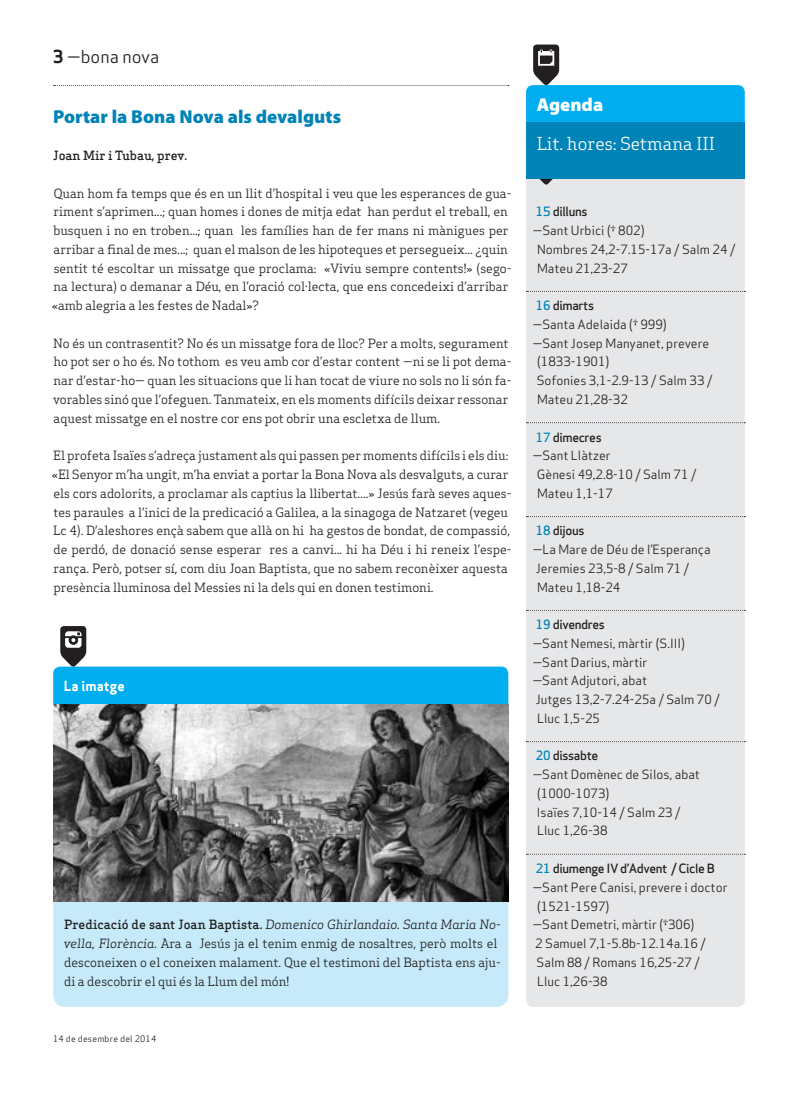
<style>
.page{position:relative;width:798px;height:1099px;background:#fff}
.page>*{position:absolute;margin:0;border:0;box-sizing:border-box;transform-origin:0 0}
.t1{font:900 18.75px "Myriad Pro";color:#0083b6}
.t2{font:900 18.75px "Myriad Pro";color:#fff}
.t3{font:17.5px "Apex Serif";color:#fff}
.t4{font:17.5px "Apex Sans Book T";color:#231f20}
.t5{font:13.75px "Apex Sans Bold T";color:#fff}
.t6{font:12.5px/18.8px "Apex Serif";color:#231f20}
.t7{font:12.5px/18.8px "Apex Sans Book T";color:#231f20}
.t8{font:12.5px "Apex Sans Medium T";letter-spacing:-.03em;color:#231f20}
.t9{font:500 12.5px "Apex Serif";color:#231f20}
.t10{font:8.75px "Apex Sans Book T";letter-spacing:.02em;color:#231f20}
.s1{font-family:"Apex Sans Bold T"}
.s2{font-weight:500}
.s3{font-style:italic}
.s4{color:#0083b6}
</style>
<div class="page">
<div style="left:526px;top:179px;width:218px;height:827px;background:#e6e7e9"></div>
<svg style="left:526px;top:291px;width:219px;height:1px"></svg>
<svg style="left:526px;top:422px;width:219px;height:1px"></svg>
<svg style="left:526px;top:516px;width:219px;height:1px"></svg>
<svg style="left:526px;top:610px;width:219px;height:1px"></svg>
<svg style="left:526px;top:853px;width:219px;height:1px"></svg>
<svg style="left:526px;top:741px;width:219px;height:1px"></svg>
<svg style="left:54px;top:85px;width:454px;height:1px"></svg>
<div style="left:526px;top:123px;width:218px;height:56px;background:#0083b6"></div>
<svg style="left:526px;top:45px;width:218px;height:78px"></svg>
<svg style="left:539px;top:179px;width:13px;height:6px"></svg>
<div style="left:53px;top:901px;width:455px;height:105px;background:#c6eafa"></div>
<img style="left:53px;top:710px;width:455px;height:191px">
<svg style="left:53px;top:626px;width:455px;height:84px"></svg>
<h2 class="t4" style="left:53px;top:46px;width:107px"><span class="s1">3</span> —bona nova</h2>
<h1 class="t1" style="left:53px;top:104px;width:289px">Portar la Bona Nova als devalguts</h1>
<p class="t9" style="left:53px;top:148px;width:136px">Joan Mir i Tubau, prev.</p>
<p class="t6" style="left:52px;top:183px;width:461px">Quan hom fa temps que és en un llit d’hospital i veu que les esperances de gua&shy;riment s’aprimen...; quan homes i dones de mitja edat han perdut el treball, en busquen i no en troben...; quan les famílies han de fer mans ni mànigues per arribar a final de mes...; quan el malson de les hipoteques et persegueix... ¿quin sentit té escoltar un missatge que proclama: «Viviu sempre contents!» (sego&shy;na lectura) o demanar a Déu, en l’oració col·lecta, que ens concedeixi d’arribar «amb alegria a les festes de Nadal»?</p>
<p class="t6" style="left:53px;top:333px;width:459px">No és un contrasentit? No és un missatge fora de lloc? Per a molts, segurament ho pot ser o ho és. No tothom es veu amb cor d’estar content —ni se li pot dema&shy;nar d’estar-ho— quan les situacions que li han tocat de viure no sols no li són fa&shy;vorables sinó que l’ofeguen. Tanmateix, en els moments difícils deixar ressonar aquest missatge en el nostre cor ens pot obrir una escletxa de llum.</p>
<p class="t6" style="left:52px;top:446px;width:461px">El profeta Isaïes s’adreça justament als qui passen per moments difícils i els diu: «El Senyor m’ha ungit, m’ha enviat a portar la Bona Nova als desvalguts, a curar els cors adolorits, a proclamar als captius la llibertat....» Jesús farà seves aques&shy;tes paraules a l’inici de la predicació a Galilea, a la sinagoga de Natzaret (vegeu Lc 4). D’aleshores ençà sabem que allà on hi ha gestos de bondat, de compassió, de perdó, de donació sense esperar res a canvi... hi ha Déu i hi reneix l’espe&shy;rança. Però, potser sí, com diu Joan Baptista, que no sabem reconèixer aquesta presència lluminosa del Messies ni la dels qui en donen testimoni.</p>
<p class="t5" style="left:64px;top:676px;width:62px">La imatge</p>
<p class="t6" style="left:64px;top:915px;width:438px"><span class="s2">Predicació de sant Joan Baptista.</span> <span class="s3">Domenico Ghirlandaio. Santa Maria No&shy;vella, Florència.</span> Ara a Jesús ja el tenim enmig de nosaltres, però molts el desconeixen o el coneixen malament. Que el testimoni del Baptista ens aju&shy;di a descobrir el qui és la Llum del món!</p>
<p class="t10" style="left:53px;top:1032px;width:104px">14 de desembre del 2014</p>
<h1 class="t2" style="left:536px;top:92px;width:68px">Agenda</h1>
<h2 class="t3" style="left:536px;top:133px;width:180px">Lit. hores: Setmana III</h2>
<p class="t8" style="left:535px;top:204px;width:53px"><span class="s4">15</span> dilluns</p>
<p class="t7" style="left:537px;top:221px;width:200px;text-indent:-4px">—Sant Urbici († 802)<br>Nombres 24,2-7.15-17a / Salm 24 /<br>Mateu 21,23-27</p>
<p class="t8" style="left:535px;top:297px;width:60px"><span class="s4">16</span> dimarts</p>
<p class="t7" style="left:532px;top:315px;width:135px">—Santa Adelaida († 999)</p>
<p class="t7" style="left:532px;top:333px;width:178px">—Sant Josep Manyanet, prevere</p>
<p class="t7" style="left:537px;top:352px;width:74px">(1833-1901)</p>
<p class="t7" style="left:536px;top:371px;width:177px">Sofonies 3,1-2.9-13 / Salm 33 /</p>
<p class="t7" style="left:537px;top:390px;width:92px">Mateu 21,28-32</p>
<p class="t8" style="left:535px;top:429px;width:67px"><span class="s4">17</span> dimecres</p>
<p class="t7" style="left:536px;top:446px;width:161px;text-indent:-4px">—Sant Llàtzer<br>Gènesi 49,2.8-10 / Salm 71 /<br>Mateu 1,1-17</p>
<p class="t8" style="left:535px;top:522px;width:50px"><span class="s4">18</span> dijous</p>
<p class="t7" style="left:532px;top:540px;width:179px">—La Mare de Déu de l’Esperança<br>Jeremies 23,5-8 / Salm 71 /<br>Mateu 1,18-24</p>
<p class="t8" style="left:535px;top:616px;width:71px"><span class="s4">19</span> divendres</p>
<p class="t7" style="left:532px;top:633px;width:154px">—Sant Nemesi, màrtir (S.III)</p>
<p class="t7" style="left:532px;top:652px;width:116px">—Sant Darius, màrtir</p>
<p class="t7" style="left:532px;top:671px;width:116px">—Sant Adjutori, abat</p>
<p class="t7" style="left:535px;top:690px;width:185px">Jutges 13,2-7.24-25a / Salm 70 /</p>
<p class="t7" style="left:537px;top:708px;width:64px">Lluc 1,5-25</p>
<p class="t8" style="left:535px;top:747px;width:64px"><span class="s4">20</span> dissabte</p>
<p class="t7" style="left:536px;top:765px;width:164px;text-indent:-4px">—Sant Domènec de Silos, abat (1000-1073)<br>Isaïes 7,10-14 / Salm 23 /<br>Lluc 1,26-38</p>
<p class="t8" style="left:535px;top:860px;width:180px"><span class="s4">21</span> diumenge IV d’Advent / Cicle B</p>
<p class="t7" style="left:532px;top:877px;width:196px">—Sant Pere Canisi, prevere i doctor</p>
<p class="t7" style="left:537px;top:896px;width:74px">(1521-1597)</p>
<p class="t7" style="left:532px;top:915px;width:163px">—Sant Demetri, màrtir (†306)</p>
<p class="t7" style="left:535px;top:933px;width:172px">2 Samuel 7,1-5.8b-12.14a.16 /</p>
<p class="t7" style="left:536px;top:952px;width:164px">Salm 88 / Romans 16,25-27 /</p>
<p class="t7" style="left:537px;top:971px;width:72px">Lluc 1,26-38</p>
</div>
